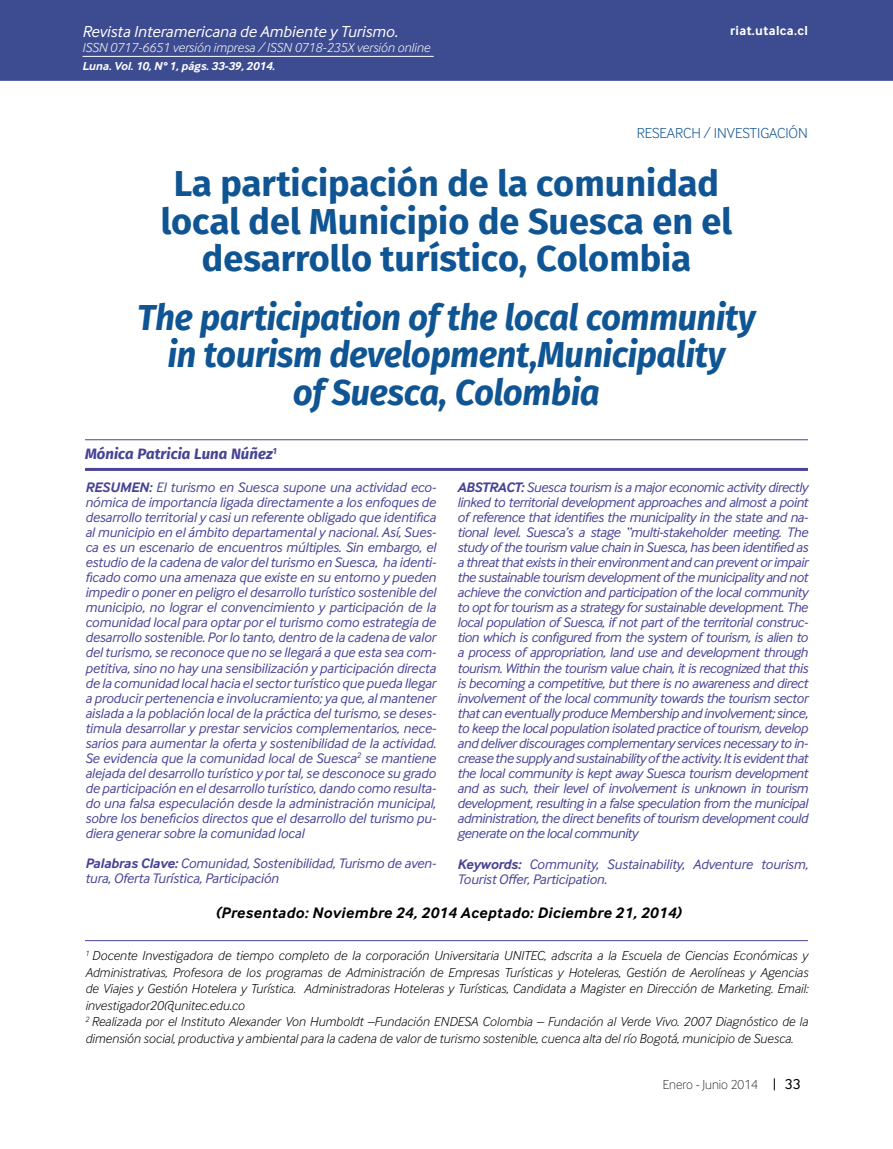
<style>
.page{position:relative;width:893px;height:1149px;background:#fff}
.page>*{position:absolute;margin:0;border:0;box-sizing:border-box;transform-origin:0 0}
.t1{font:700 36px/37.5px "Fira Sans OT";color:#105593;text-align:center}
.t2{font:italic 700 36px/37.5px "Fira Sans OT";letter-spacing:-.01em;color:#105593;text-align:center;scale:.95 1}
.t3{font:italic 16.5px "Inter Face";color:#fff}
.t4{font:italic 700 15.75px "Inter Face";letter-spacing:.025em;color:#000}
.t5{font:italic 700 15px "Fira Sans OT";color:#484495}
.t6{font:300 15px "Inter Face";color:#105593}
.t7{font:15px "Inter Face";color:#000}
.t8{font:italic 14.25px/15px "Inter Face";letter-spacing:-.01em;color:#484495;text-align:justify}
.t9{font:italic 300 13.5px/16.5px "Inter Face";color:#000}
.t10{font:italic 300 13.5px "Inter Face";color:#fff}
.t11{font:100 13.5px "Inter Face";color:#000}
.t12{font:700 13.5px "Inter Face";letter-spacing:.025em;color:#fff}
.t13{font:italic 700 12px "Inter Face";color:#fff}
.s1{font-weight:700}
</style>
<div class="page">
<div style="left:0;top:0;width:893px;height:81px;background:#3d4b90"></div>
<hr style="left:82px;top:56px;width:352px;height:1px;background:#fff">
<hr style="left:85px;top:939px;width:723px;height:1px;background:#484495">
<hr style="left:85px;top:468px;width:723px;height:3px;background:#484495">
<hr style="left:85px;top:439px;width:723px;height:1px;background:#484495">
<p class="t3" style="left:82px;top:22px;width:317px">Revista Interamericana de Ambiente y Turismo.</p>
<p class="t10" style="left:82px;top:39px;width:349px">ISSN 0717-6651 versión impresa / ISSN 0718-235X versión online</p>
<p class="t13" style="left:82px;top:59px;width:194px">Luna. Vol. 10, N° 1, págs. 33-39, 2014.</p>
<p class="t12" style="left:730px;top:22px;width:79px">riat.utalca.cl</p>
<p class="t6" style="left:637px;top:124px;width:173px">RESEARCH / INVESTIGACIÓN</p>
<h1 class="t1" style="left:161px;top:167px;width:573px">La participación de la comunidad local del Municipio de Suesca en el desarrollo turístico, Colombia</h1>
<h1 class="t2" style="left:137px;top:301px;width:652px">The participation of the local community in tourism development,Municipality<br>of Suesca, Colombia</h1>
<p class="t5" style="left:85px;top:443px;width:193px">Mónica Patricia Luna Núñez<sup>1</sup></p>
<p class="t8" style="left:85px;top:480px;width:353px"><span class="s1">RESUMEN:</span> El turismo en Suesca supone una actividad eco&shy;nómica de importancia ligada directamente a los enfoques de desarrollo territorial y casi un referente obligado que identifica al municipio en el ámbito departamental y nacional. Así, Sues&shy;ca es un escenario de encuentros múltiples. Sin embargo, el estudio de la cadena de valor del turismo en Suesca, ha identi&shy;ficado como una amenaza que existe en su entorno y pueden impedir o poner en peligro el desarrollo turístico sostenible del municipio, no lograr el convencimiento y participación de la comunidad local para optar por el turismo como estrategia de desarrollo sostenible. Por lo tanto, dentro de la cadena de valor del turismo, se reconoce que no se llegará a que esta sea com&shy;petitiva, sino no hay una sensibilización y participación directa de la comunidad local hacia el sector turístico que pueda llegar a producir pertenencia e involucramiento; ya que, al mantener aislada a la población local de la práctica del turismo, se deses&shy;timula desarrollar y prestar servicios complementarios, nece&shy;sarios para aumentar la oferta y sostenibilidad de la actividad.<br>Se evidencia que la comunidad local de Suesca<sup>2</sup> se mantiene alejada del desarrollo turístico y por tal, se desconoce su grado de participación en el desarrollo turístico, dando como resulta&shy;do una falsa especulación desde la administración municipal, sobre los beneficios directos que el desarrollo del turismo pu&shy;diera generar sobre la comunidad local</p>
<p class="t8" style="left:85px;top:855px;width:353px"><span class="s1">Palabras Clave:</span> Comunidad, Sostenibilidad, Turismo de aven&shy;tura, Oferta Turística, Participación</p>
<p class="t8" style="left:457px;top:480px;width:353px"><span class="s1">ABSTRACT:</span> Suesca tourism is a major economic activity directly linked to territorial development approaches and almost a point of reference that identifies the municipality in the state and na&shy;tional level. Suesca’s a stage “multi-stakeholder meeting. The study of the tourism value chain in Suesca, has been identified as a threat that exists in their environment and can prevent or impair the sustainable tourism development of the municipality and not achieve the conviction and participation of the local community to opt for tourism as a strategy for sustainable development. The local population of Suesca, if not part of the territorial construc&shy;tion which is configured from the system of tourism, is alien to a process of appropriation, land use and development through tourism. Within the tourism value chain, it is recognized that this is becoming a competitive, but there is no awareness and direct involvement of the local community towards the tourism sector that can eventually produce Membership and involvement; since, to keep the local population isolated practice of tourism, develop and deliver discourages complementary services necessary to in&shy;crease the supply and sustainability of the activity. It is evident that the local community is kept away Suesca tourism development and as such, their level of involvement is unknown in tourism development, resulting in a false speculation from the municipal administration, the direct benefits of tourism development could generate on the local community</p>
<p class="t8" style="left:457px;top:856px;width:352px"><span class="s1">Keywords:</span> Community, Sustainability, Adventure tourism,<br>Tourist Offer, Participation.</p>
<p class="t4" style="left:215px;top:903px;width:467px">(Presentado: Noviembre 24, 2014 Aceptado: Diciembre 21, 2014)</p>
<p class="t9" style="left:85px;top:946px;width:724px"><sup>1</sup> Docente Investigadora de tiempo completo de la corporación Universitaria UNITEC, adscrita a la Escuela de Ciencias Económicas y Administrativas, Profesora de los programas de Administración de Empresas Turísticas y Hoteleras, Gestión de Aerolíneas y Agencias de Viajes y Gestión Hotelera y Turística. Administradoras Hoteleras y Turísticas, Candidata a Magister en Dirección de Marketing. Email: investigador20@unitec.edu.co<br><sup>2</sup> Realizada por el Instituto Alexander Von Humboldt –Fundación ENDESA Colombia – Fundación al Verde Vivo. 2007 Diagnóstico de la dimensión social, productiva y ambiental para la cadena de valor de turismo sostenible, cuenca alta del río Bogotá, municipio de Suesca.</p>
<p class="t11" style="left:663px;top:1076px;width:97px">Enero - Junio 2014</p>
<p class="t7" style="left:785px;top:1075px;width:18px">33</p>
</div>
